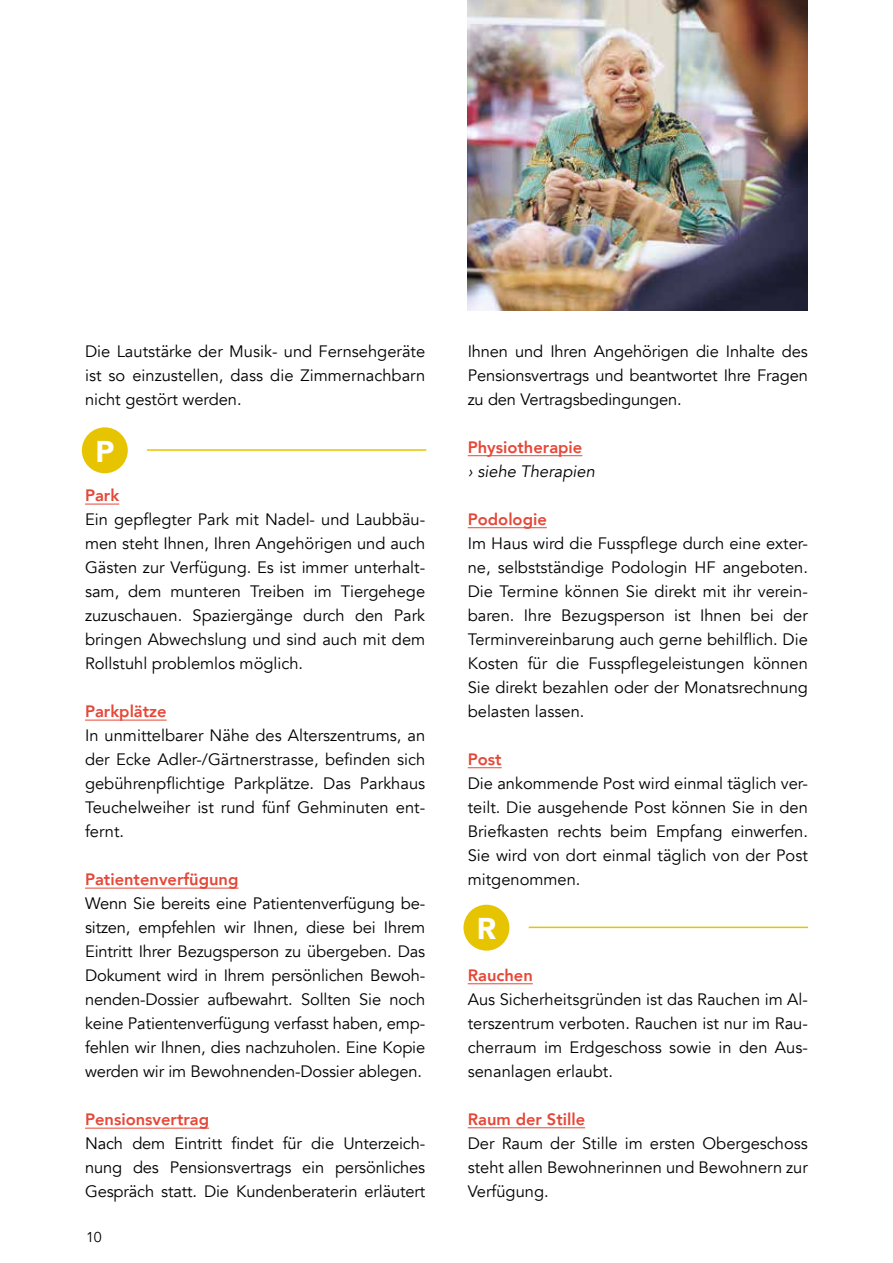
<style>
.page{position:relative;width:893px;height:1263px;background:#fff}
.page>*{position:absolute;margin:0;border:0;box-sizing:border-box;transform-origin:0 0}
.t1{font:900 30px "Avenir";color:#fff}
.t2{font:16.5px/24px "Avenir";color:#000;text-align:justify}
.t3{font:800 16.5px "Avenir";color:#e54738}
.t4{font:italic 16.5px "Avenir";color:#000}
.t5{font:14.25px "Avenir";color:#000}
</style>
<div class="page">
<hr style="left:85px;top:504px;width:34px;height:1px;background:#e54738">
<hr style="left:85px;top:720px;width:82px;height:1px;background:#e54738">
<hr style="left:85px;top:888px;width:153px;height:1px;background:#e54738">
<hr style="left:85px;top:1128px;width:124px;height:1px;background:#e54738">
<hr style="left:468px;top:455px;width:114px;height:1px;background:#e54738">
<hr style="left:468px;top:527px;width:79px;height:1px;background:#e54738">
<hr style="left:468px;top:767px;width:34px;height:1px;background:#e54738">
<hr style="left:468px;top:983px;width:65px;height:1px;background:#e54738">
<hr style="left:468px;top:1127px;width:117px;height:1px;background:#e54738">
<img style="left:468px;top:0;width:340px;height:310px">
<div style="left:82px;top:427px;width:46px;height:46px;background:#e7c401;border-radius:50%"></div>
<hr style="left:147px;top:449px;width:279px;height:2px;background:#e7c401">
<div style="left:463px;top:905px;width:46px;height:46px;background:#e7c401;border-radius:50%"></div>
<hr style="left:529px;top:927px;width:279px;height:1px;background:#e7c401">
<p class="t2" style="left:85px;top:340px;width:342px">Die Lautstärke der Musik- und Fernsehgeräte ist so einzustellen, dass die Zimmernachbarn nicht gestört werden.</p>
<h1 class="t1" style="left:95px;top:425px;width:20px">P</h1>
<p class="t3" style="left:85px;top:482px;width:36px">Park</p>
<p class="t2" style="left:85px;top:508px;width:342px">Ein gepflegter Park mit Nadel- und Laubbäu&shy;men steht Ihnen, Ihren Angehörigen und auch Gästen zur Verfügung. Es ist immer unterhalt&shy;sam, dem munteren Treiben im Tiergehege zuzuschauen. Spaziergänge durch den Park bringen Abwechslung und sind auch mit dem Rollstuhl problemlos möglich.</p>
<p class="t3" style="left:85px;top:698px;width:83px">Parkplätze</p>
<p class="t2" style="left:85px;top:724px;width:342px">In unmittelbarer Nähe des Alterszentrums, an der Ecke Adler-/Gärtnerstrasse, befinden sich gebührenpflichtige Parkplätze. Das Parkhaus Teuchelweiher ist rund fünf Gehminuten ent&shy;fernt.</p>
<p class="t3" style="left:85px;top:867px;width:155px">Patientenverfügung</p>
<p class="t2" style="left:85px;top:892px;width:342px">Wenn Sie bereits eine Patientenverfügung be&shy;sitzen, empfehlen wir Ihnen, diese bei Ihrem Eintritt Ihrer Bezugsperson zu übergeben. Das Dokument wird in Ihrem persönlichen Bewoh&shy;nenden-Dossier aufbewahrt. Sollten Sie noch keine Patientenverfügung verfasst haben, emp&shy;fehlen wir Ihnen, dies nachzuholen. Eine Kopie werden wir im Bewohnenden-Dossier ablegen.</p>
<p class="t3" style="left:85px;top:1107px;width:126px">Pensionsvertrag</p>
<p class="t2" style="left:85px;top:1132px;width:342px">Nach dem Eintritt findet für die Unterzeich&shy;nung des Pensionsvertrags ein persönliches Gespräch statt. Die Kundenberaterin erläutert</p>
<p class="t5" style="left:86px;top:1228px;width:17px">10</p>
<p class="t2" style="left:468px;top:339px;width:342px">Ihnen und Ihren Angehörigen die Inhalte des Pensionsvertrags und beantwortet Ihre Fragen zu den Vertragsbedingungen.</p>
<p class="t3" style="left:468px;top:434px;width:116px">Physiotherapie</p>
<p class="t4" style="left:468px;top:461px;width:129px">› siehe Therapien</p>
<p class="t3" style="left:468px;top:506px;width:81px">Podologie</p>
<p class="t2" style="left:468px;top:531px;width:342px">Im Haus wird die Fusspflege durch eine exter&shy;ne, selbstständige Podologin HF angeboten.<br>Die Termine können Sie direkt mit ihr verein&shy;baren. Ihre Bezugsperson ist Ihnen bei der Terminvereinbarung auch gerne behilflich. Die Kosten für die Fusspflegeleistungen können Sie direkt bezahlen oder der Monatsrechnung belasten lassen.</p>
<p class="t3" style="left:468px;top:746px;width:35px">Post</p>
<p class="t2" style="left:468px;top:771px;width:342px">Die ankommende Post wird einmal täglich ver&shy;teilt. Die ausgehende Post können Sie in den Briefkasten rechts beim Empfang einwerfen.<br>Sie wird von dort einmal täglich von der Post mitgenommen.</p>
<h1 class="t1" style="left:477px;top:903px;width:21px">R</h1>
<p class="t3" style="left:468px;top:962px;width:67px">Rauchen</p>
<p class="t2" style="left:468px;top:987px;width:342px">Aus Sicherheitsgründen ist das Rauchen im Al&shy;terszentrum verboten. Rauchen ist nur im Rau&shy;cherraum im Erdgeschoss sowie in den Aus&shy;senanlagen erlaubt.</p>
<p class="t3" style="left:468px;top:1106px;width:119px">Raum der Stille</p>
<p class="t2" style="left:468px;top:1131px;width:342px">Der Raum der Stille im ersten Obergeschoss steht allen Bewohnerinnen und Bewohnern zur Verfügung.</p>
</div>
